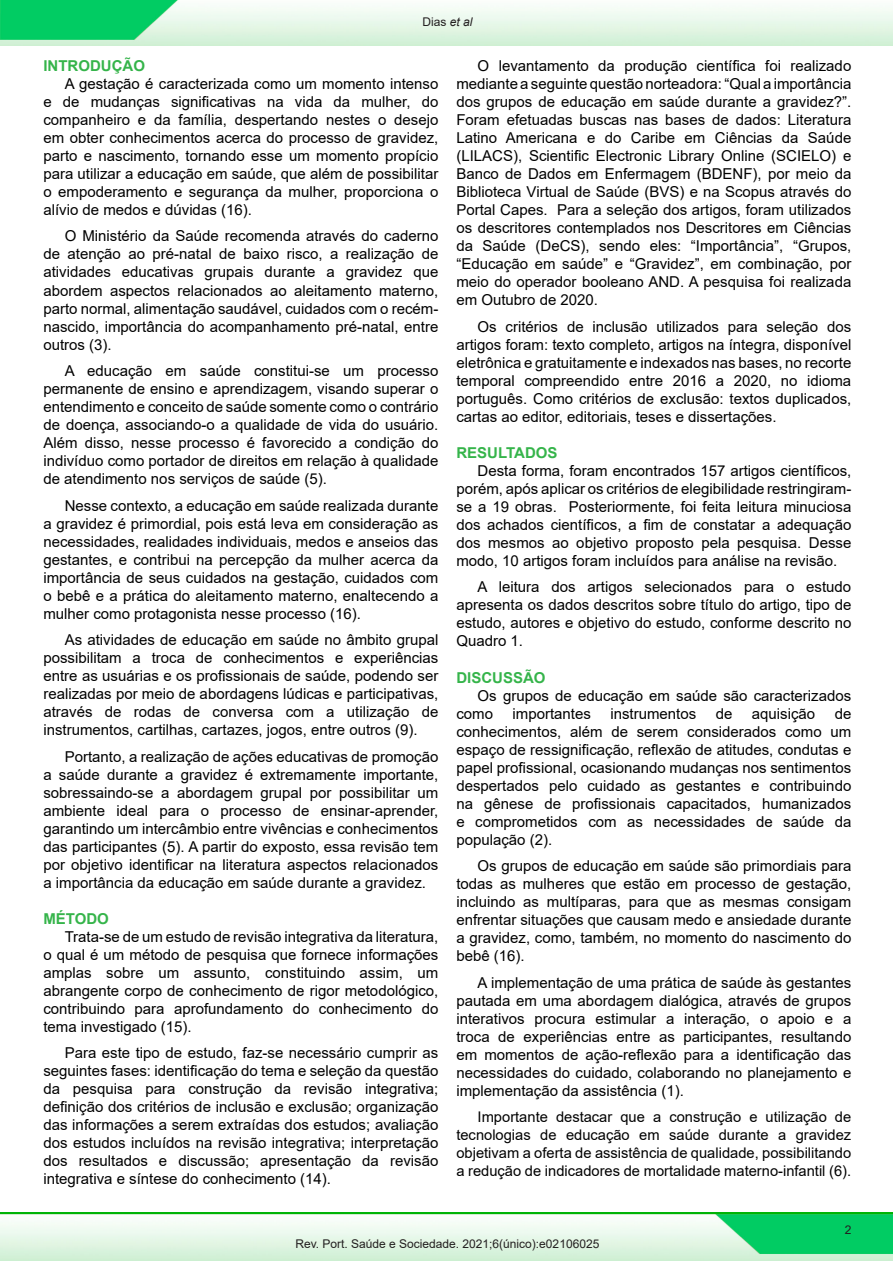
<style>
.page{position:relative;width:893px;height:1263px;background:#fff}
.page>*{position:absolute;margin:0;border:0;box-sizing:border-box;transform-origin:0 0}
.Texto{font:15px/18px "Arial";color:#000;text-align:justify}
.Títulos_Texto{font:700 15px "Arial";color:#35b44a}
.Texto-2{font:14.7px/18px "Arial";color:#000;text-align:justify}
.t1{font:12px "Arial";color:#231f20}
.s1{font-style:italic}
</style>
<div class="page">
<img style="left:1px;top:1212px;width:892px;height:48px">
<img style="left:1px;top:0;width:892px;height:45px">
<p class="t1" style="left:422px;top:13px;width:52px">Dias <span class="s1">et al</span></p>
<p class="Títulos_Texto" style="left:43px;top:55px;width:103px">INTRODUÇÃO</p>
<p class="Texto" style="left:43px;top:75px;width:396px;text-indent:21px">A gestação é caracterizada como um momento intenso e de mudanças significativas na vida da mulher, do companheiro e da família, despertando nestes o desejo em obter conhecimentos acerca do processo de gravidez, parto e nascimento, tornando esse um momento propício para utilizar a educação em saúde, que além de possibilitar o empoderamento e segurança da mulher, proporciona o alívio de medos e dúvidas (16).</p>
<p class="Texto" style="left:43px;top:227px;width:396px;text-indent:21px">O Ministério da Saúde recomenda através do caderno de atenção ao pré-natal de baixo risco, a realização de atividades educativas grupais durante a gravidez que abordem aspectos relacionados ao aleitamento materno, parto normal, alimentação saudável, cuidados com o recém&shy;nascido, importância do acompanhamento pré-natal, entre outros (3).</p>
<p class="Texto" style="left:43px;top:362px;width:396px;text-indent:21px">A educação em saúde constitui-se um processo permanente de ensino e aprendizagem, visando superar o entendimento e conceito de saúde somente como o contrário de doença, associando-o a qualidade de vida do usuário.<br>Além disso, nesse processo é favorecido a condição do indivíduo como portador de direitos em relação à qualidade de atendimento nos serviços de saúde (5).</p>
<p class="Texto" style="left:43px;top:496px;width:396px;text-indent:21px">Nesse contexto, a educação em saúde realizada durante a gravidez é primordial, pois está leva em consideração as necessidades, realidades individuais, medos e anseios das gestantes, e contribui na percepção da mulher acerca da importância de seus cuidados na gestação, cuidados com o bebê e a prática do aleitamento materno, enaltecendo a mulher como protagonista nesse processo (16).</p>
<p class="Texto" style="left:43px;top:631px;width:396px;text-indent:21px">As atividades de educação em saúde no âmbito grupal possibilitam a troca de conhecimentos e experiências entre as usuárias e os profissionais de saúde, podendo ser realizadas por meio de abordagens lúdicas e participativas, através de rodas de conversa com a utilização de instrumentos, cartilhas, cartazes, jogos, entre outros (9).</p>
<p class="Texto" style="left:43px;top:747px;width:396px;text-indent:21px">Portanto, a realização de ações educativas de promoção a saúde durante a gravidez é extremamente importante, sobressaindo-se a abordagem grupal por possibilitar um ambiente ideal para o processo de ensinar-aprender, garantindo um intercâmbio entre vivências e conhecimentos das participantes (5). A partir do exposto, essa revisão tem por objetivo identificar na literatura aspectos relacionados a importância da educação em saúde durante a gravidez.</p>
<p class="Títulos_Texto" style="left:43px;top:908px;width:67px">MÉTODO</p>
<p class="Texto" style="left:43px;top:927px;width:396px;text-indent:21px">Trata-se de um estudo de revisão integrativa da literatura, o qual é um método de pesquisa que fornece informações amplas sobre um assunto, constituindo assim, um abrangente corpo de conhecimento de rigor metodológico, contribuindo para aprofundamento do conhecimento do tema investigado (15).</p>
<p class="Texto" style="left:43px;top:1044px;width:396px;text-indent:21px">Para este tipo de estudo, faz-se necessário cumprir as seguintes fases: identificação do tema e seleção da questão da pesquisa para construção da revisão integrativa; definição dos critérios de inclusão e exclusão; organização das informações a serem extraídas dos estudos; avaliação dos estudos incluídos na revisão integrativa; interpretação dos resultados e discussão; apresentação da revisão integrativa e síntese do conhecimento (14).</p>
<p class="Texto" style="left:456px;top:57px;width:396px;text-indent:21px">O levantamento da produção científica foi realizado mediante a seguinte questão norteadora: “Qual a importância dos grupos de educação em saúde durante a gravidez?”.<br>Foram efetuadas buscas nas bases de dados: Literatura Latino Americana e do Caribe em Ciências da Saúde (LILACS), Scientific Electronic Library Online (SCIELO) e Banco de Dados em Enfermagem (BDENF), por meio da Biblioteca Virtual de Saúde (BVS) e na Scopus através do Portal Capes. Para a seleção dos artigos, foram utilizados os descritores contemplados nos Descritores em Ciências da Saúde (DeCS), sendo eles: “Importância”, “Grupos, “Educação em saúde” e “Gravidez”, em combinação, por meio do operador booleano AND. A pesquisa foi realizada em Outubro de 2020.</p>
<p class="Texto" style="left:456px;top:317px;width:396px;text-indent:21px">Os critérios de inclusão utilizados para seleção dos artigos foram: texto completo, artigos na íntegra, disponível eletrônica e gratuitamente e indexados nas bases, no recorte temporal compreendido entre 2016 a 2020, no idioma português. Como critérios de exclusão: textos duplicados, cartas ao editor, editoriais, teses e dissertações.</p>
<p class="Títulos_Texto" style="left:456px;top:442px;width:103px">RESULTADOS</p>
<p class="Texto" style="left:456px;top:461px;width:396px;text-indent:21px">Desta forma, foram encontrados 157 artigos científicos, porém, após aplicar os critérios de elegibilidade restringiram&shy;se a 19 obras. Posteriormente, foi feita leitura minuciosa dos achados científicos, a fim de constatar a adequação dos mesmos ao objetivo proposto pela pesquisa. Desse modo, 10 artigos foram incluídos para análise na revisão.</p>
<p class="Texto" style="left:456px;top:578px;width:396px;text-indent:21px">A leitura dos artigos selecionados para o estudo apresenta os dados descritos sobre título do artigo, tipo de estudo, autores e objetivo do estudo, conforme descrito no Quadro 1.</p>
<p class="Títulos_Texto" style="left:456px;top:667px;width:91px">DISCUSSÃO</p>
<p class="Texto" style="left:456px;top:686px;width:396px;text-indent:21px">Os grupos de educação em saúde são caracterizados como</p>
<p class="Texto" style="left:456px;top:704px;width:396px;text-indent:378px">de conhecimentos, além de serem considerados como um espaço de ressignificação, reflexão de atitudes, condutas e papel profissional, ocasionando mudanças nos sentimentos despertados pelo cuidado as gestantes e contribuindo na gênese de profissionais capacitados, humanizados e comprometidos com as necessidades de saúde da população (2).</p>
<p class="Texto" style="left:456px;top:857px;width:396px;text-indent:21px">Os grupos de educação em saúde são primordiais para todas as mulheres que estão em processo de gestação, incluindo as multíparas, para que as mesmas consigam enfrentar situações que causam medo e ansiedade durante a gravidez, como, também, no momento do nascimento do bebê (16).</p>
<p class="Texto" style="left:456px;top:973px;width:396px;text-indent:21px">A implementação de uma prática de saúde às gestantes pautada em uma abordagem dialógica, através de grupos interativos procura estimular a interação, o apoio e a troca de experiências entre as participantes, resultando em momentos de ação-reflexão para a identificação das necessidades do cuidado, colaborando no planejamento e implementação da assistência (1).</p>
<p class="Texto-2" style="left:456px;top:1108px;width:396px;text-indent:21px">Importante destacar que a construção e utilização de tecnologias de educação em saúde durante a gravidez objetivam a oferta de assistência de qualidade, possibilitando a redução de indicadores de mortalidade materno-infantil (6).</p>
<p class="Texto" style="left:512px;top:704px;width:80px">importantes</p>
<p class="Texto" style="left:610px;top:704px;width:87px">instrumentos</p>
<p class="Texto" style="left:716px;top:704px;width:18px">de</p>
<p class="Texto" style="left:752px;top:704px;width:65px">aquisição</p>
<p class="t1" style="left:845px;top:1221px;width:8px">2</p>
<p class="t1" style="left:295px;top:1235px;width:305px">Rev. Port. Saúde e Sociedade. 2021;6(único):e02106025</p>
</div>
